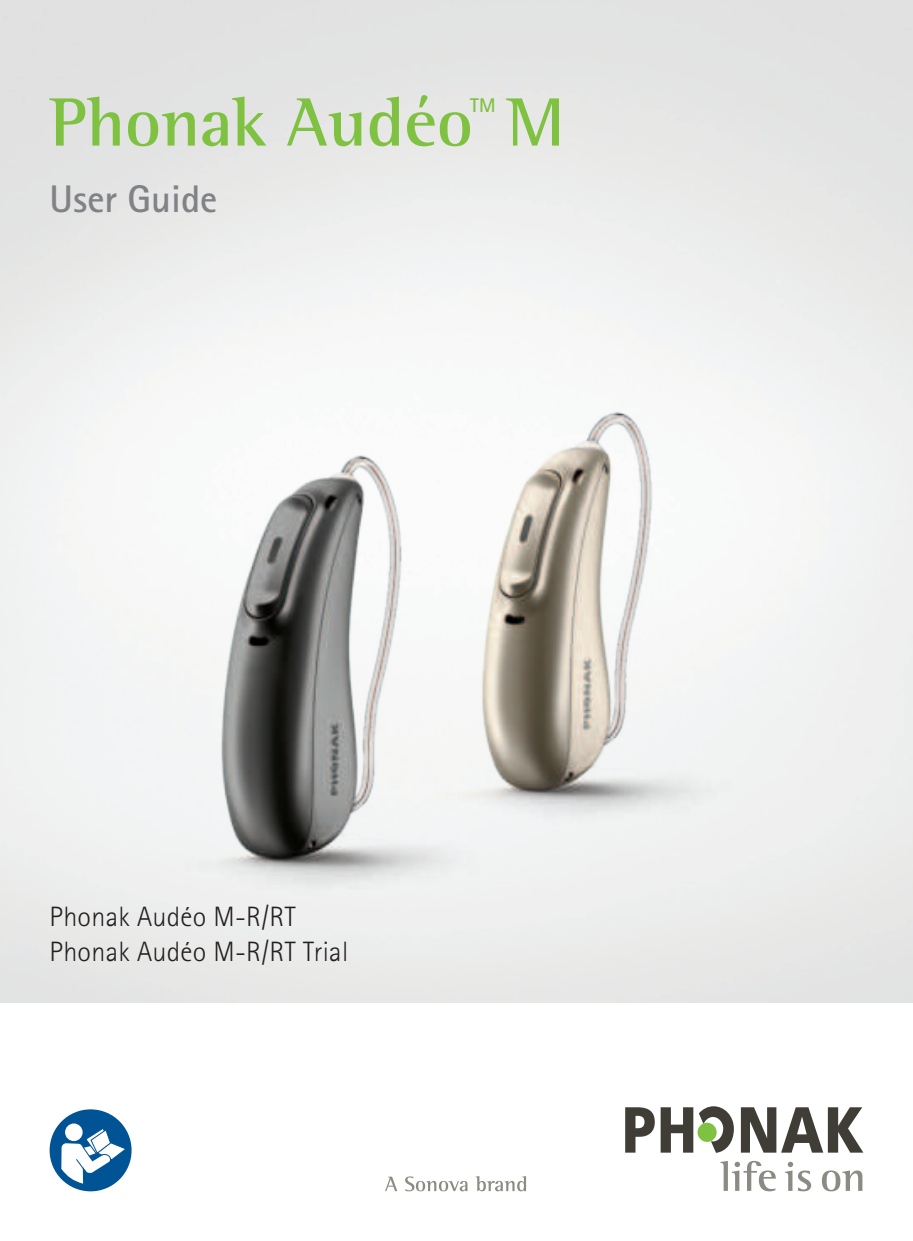
<style>
.page{position:relative;width:913px;height:1241px;background:#fff}
.page>*{position:absolute;margin:0;border:0;box-sizing:border-box;transform-origin:0 0}
.t1{font:700 70px "Rotis Semi Serif Pro";color:#7fc241}
.t2{font:700 38.5px "Rotis Sans Serif Pro";color:#808285}
.t3{font:300 28px/35px "Rotis Sans Serif Pro";letter-spacing:.01em;color:#231f20}
.t4{font:700 19.95px "Rotis Sans Serif Pro";color:#7fc241}
</style>
<div class="page">
<svg style="left:741px;top:1107px;width:122px;height:45px"></svg>
<svg style="left:699px;top:1106px;width:35px;height:46px"></svg>
<div style="left:697px;top:1122px;width:19px;height:19px;background:#7fc241;border-radius:50%"></div>
<svg style="left:625px;top:1107px;width:68px;height:45px"></svg>
<svg style="left:720px;top:1160px;width:56px;height:31px"></svg>
<svg style="left:785px;top:1161px;width:26px;height:30px"></svg>
<svg style="left:822px;top:1170px;width:40px;height:21px"></svg>
<div style="left:50px;top:1109px;width:82px;height:82px;background:#005495;border-radius:50%"></div>
<svg style="left:65px;top:1123px;width:18px;height:17px"></svg>
<svg style="left:61px;top:1127px;width:66px;height:56px"></svg>
<svg style="left:385px;top:1176px;width:12px;height:14px"></svg>
<svg style="left:405px;top:1176px;width:9px;height:15px"></svg>
<svg style="left:416px;top:1180px;width:9px;height:11px"></svg>
<svg style="left:426px;top:1181px;width:10px;height:9px"></svg>
<svg style="left:439px;top:1180px;width:9px;height:11px"></svg>
<svg style="left:448px;top:1181px;width:19px;height:10px"></svg>
<svg style="left:475px;top:1176px;width:51px;height:15px"></svg>
<img style="left:0;top:288px;width:601px;height:636px">
<img style="left:385px;top:377px;width:453px;height:476px">
<h1 class="t1" style="left:50px;top:94px;width:425px">Phonak Audéo</h1>
<p class="t4" style="left:470px;top:97px;width:27px">TM</p>
<h1 class="t1" style="left:507px;top:94px;width:60px">M</h1>
<h2 class="t2" style="left:50px;top:183px;width:169px">User Guide</h2>
<p class="t3" style="left:50px;top:900px;width:300px">Phonak Audéo M-R/RT<br>Phonak Audéo M-R/RT Trial</p>
</div>
